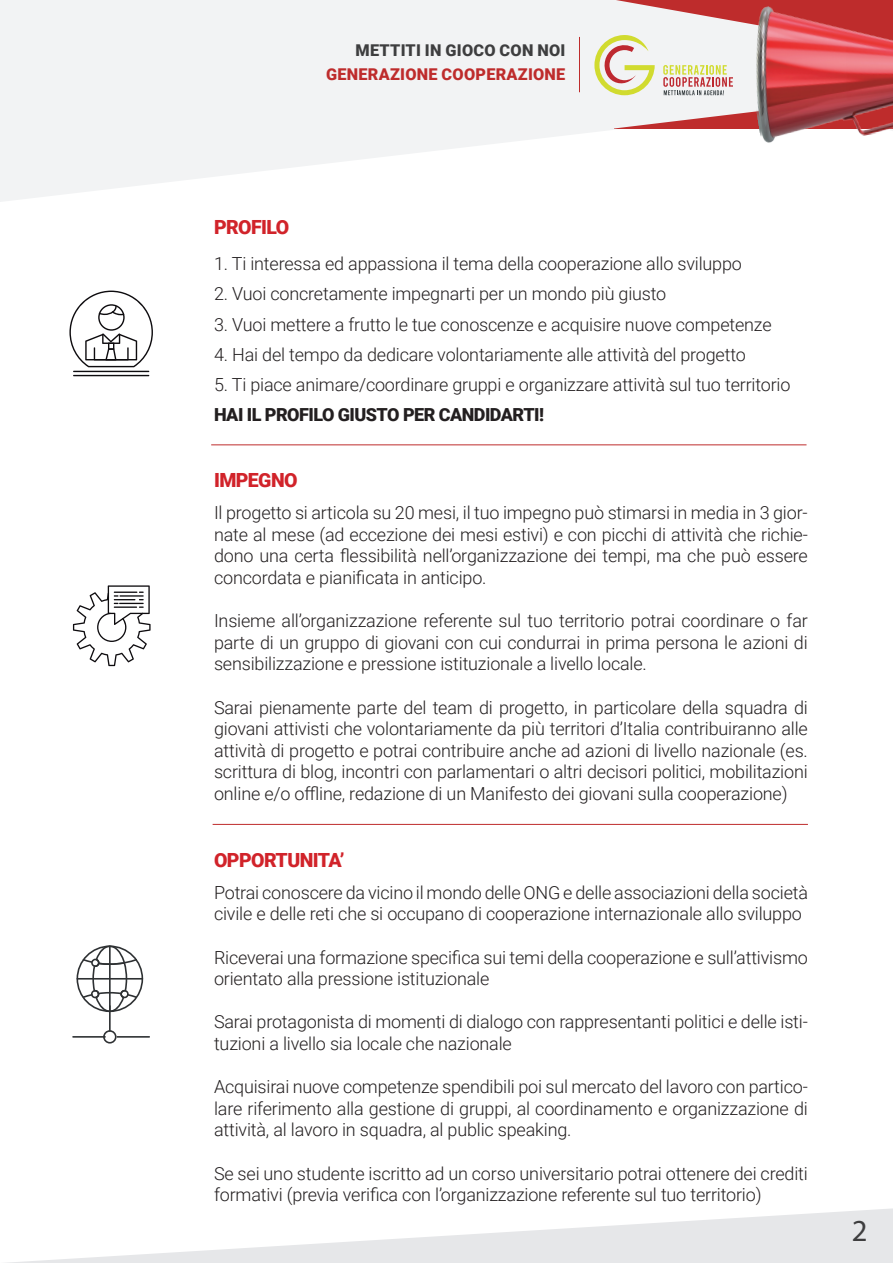
<style>
.page{position:relative;width:893px;height:1263px;background:#fff}
.page>*{position:absolute;margin:0;border:0;box-sizing:border-box;transform-origin:0 0}
.t1{font:30.6px "Myriad Pro";color:#3e3e3f}
.t2{font:900 19.5px "Roboto";letter-spacing:-.03em;color:#d1232a}
.t3{font:300 18px/21.6px "Roboto";letter-spacing:-.01em;color:#231f20;text-align:justify}
.t4{font:900 18px "Roboto";letter-spacing:-.03em;color:#231f20}
.t5{font:900 16.2px "Roboto";letter-spacing:.015em;color:#be2c2c}
.t6{font:900 16.2px "Roboto";letter-spacing:.015em;color:#3e3e3f}
</style>
<div class="page">
<svg style="left:7px;top:1208px;width:886px;height:55px"></svg>
<hr style="left:211px;top:444px;width:595px;height:1px;background:#be2c2c">
<hr style="left:213px;top:824px;width:595px;height:1px;background:#be2c2c">
<svg style="left:69px;top:291px;width:84px;height:76px"></svg>
<hr style="left:73px;top:371px;width:76px;height:1px;background:#0e0c0f">
<hr style="left:73px;top:375px;width:76px;height:1px;background:#0e0c0f">
<svg style="left:77px;top:945px;width:66px;height:67px"></svg>
<svg style="left:103px;top:1030px;width:14px;height:13px"></svg>
<hr style="left:116px;top:1036px;width:34px;height:2px;background:#2e3133">
<hr style="left:72px;top:1036px;width:34px;height:2px;background:#2e3133">
<hr style="left:109px;top:1005px;width:2px;height:27px;background:#2e3133">
<svg style="left:73px;top:585px;width:78px;height:81px"></svg>
<svg style="left:0;top:0;width:614px;height:202px;fill:#f2f3f4"></svg>
<hr style="left:579px;top:37px;width:1px;height:55px;background:#be2c2c">
<svg style="left:594px;top:0;width:146px;height:129px"></svg>
<img style="left:740px;top:0;width:153px;height:143px">
<p class="t6" style="left:356px;top:39px;width:211px">METTITI IN GIOCO CON NOI</p>
<p class="t5" style="left:326px;top:62px;width:241px">GENERAZIONE COOPERAZIONE</p>
<p class="t2" style="left:214px;top:214px;width:77px">PROFILO</p>
<p class="t3" style="left:214px;top:253px;width:529px">1. Ti interessa ed appassiona il tema della cooperazione allo sviluppo</p>
<p class="t3" style="left:214px;top:283px;width:454px">2. Vuoi concretamente impegnarti per un mondo più giusto</p>
<p class="t3" style="left:214px;top:313px;width:559px">3. Vuoi mettere a frutto le tue conoscenze e acquisire nuove competenze</p>
<p class="t3" style="left:214px;top:343px;width:533px">4. Hai del tempo da dedicare volontariamente alle attività del progetto</p>
<p class="t3" style="left:214px;top:373px;width:578px">5. Ti piace animare/coordinare gruppi e organizzare attività sul tuo territorio</p>
<p class="t4" style="left:214px;top:401px;width:331px">HAI IL PROFILO GIUSTO PER CANDIDARTI!</p>
<p class="t2" style="left:214px;top:466px;width:85px">IMPEGNO</p>
<p class="t3" style="left:214px;top:501px;width:595px">Il progetto si articola su 20 mesi, il tuo impegno può stimarsi in media in 3 gior&shy;nate al mese (ad eccezione dei mesi estivi) e con picchi di attività che richie&shy;dono una certa flessibilità nell’organizzazione dei tempi, ma che può essere concordata e pianificata in anticipo.</p>
<p class="t3" style="left:214px;top:609px;width:595px">Insieme all’organizzazione referente sul tuo territorio potrai coordinare o far parte di un gruppo di giovani con cui condurrai in prima persona le azioni di sensibilizzazione e pressione istituzionale a livello locale.</p>
<p class="t3" style="left:214px;top:696px;width:595px">Sarai pienamente parte del team di progetto, in particolare della squadra di giovani attivisti che volontariamente da più territori d’Italia contribuiranno alle attività di progetto e potrai contribuire anche ad azioni di livello nazionale (es. scrittura di blog, incontri con parlamentari o altri decisori politici, mobilitazioni online e/o offline, redazione di un Manifesto dei giovani sulla cooperazione)</p>
<p class="t2" style="left:214px;top:846px;width:132px">OPPORTUNITA’</p>
<p class="t3" style="left:214px;top:881px;width:595px">Potrai conoscere da vicino il mondo delle ONG e delle associazioni della società civile e delle reti che si occupano di cooperazione internazionale allo sviluppo</p>
<p class="t3" style="left:214px;top:946px;width:595px">Riceverai una formazione specifica sui temi della cooperazione e sull’attivismo orientato alla pressione istituzionale</p>
<p class="t3" style="left:214px;top:1010px;width:595px">Sarai protagonista di momenti di dialogo con rappresentanti politici e delle isti&shy;tuzioni a livello sia locale che nazionale</p>
<p class="t3" style="left:214px;top:1075px;width:595px">Acquisirai nuove competenze spendibili poi sul mercato del lavoro con partico&shy;lare riferimento alla gestione di gruppi, al coordinamento e organizzazione di attività, al lavoro in squadra, al public speaking.</p>
<p class="t3" style="left:214px;top:1162px;width:595px">Se sei uno studente iscritto ad un corso universitario potrai ottenere dei crediti formativi (previa verifica con l’organizzazione referente sul tuo territorio)</p>
<h1 class="t1" style="left:852px;top:1212px;width:17px">2</h1>
</div>
